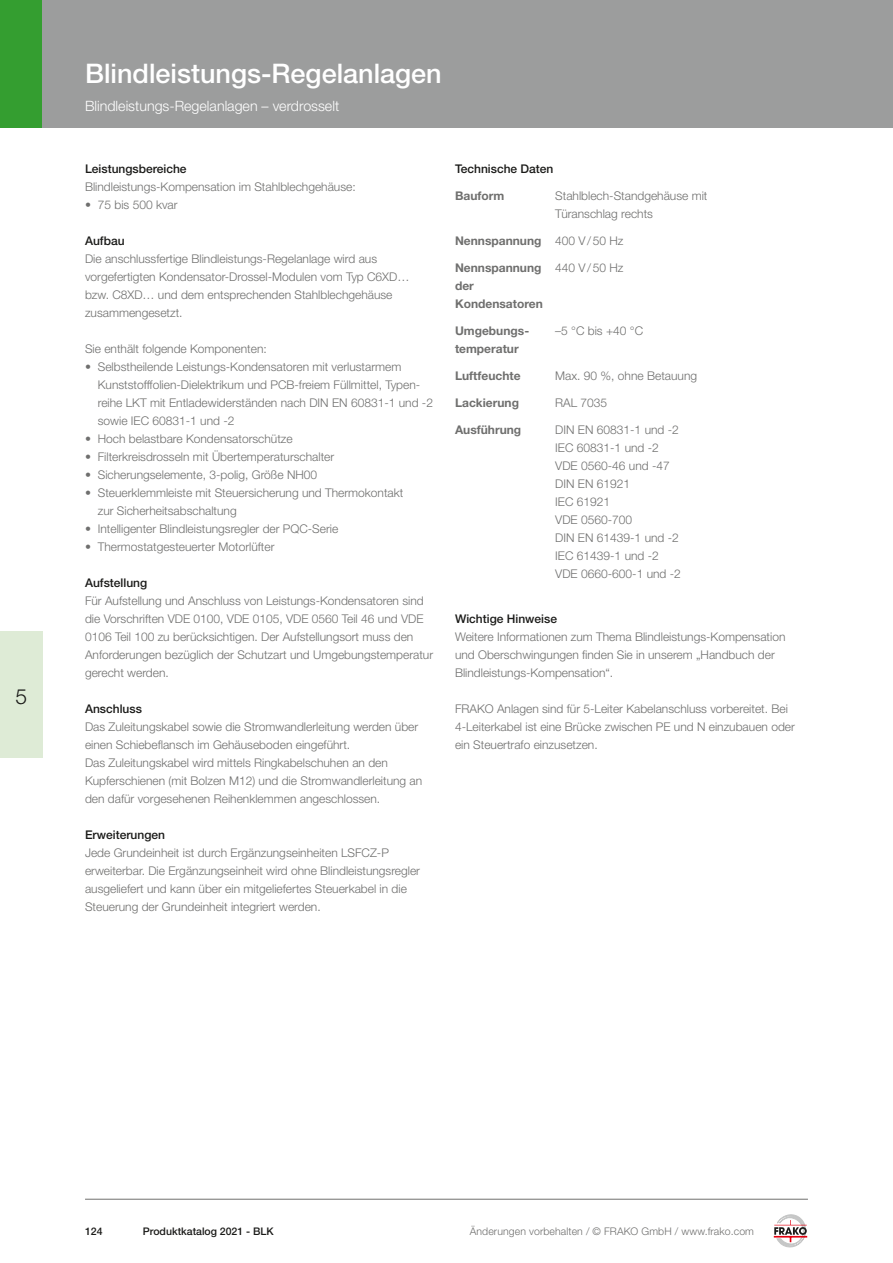
<style>
.page{position:relative;width:893px;height:1263px;background:#fff}
.page>*{position:absolute;margin:0;border:0;box-sizing:border-box;transform-origin:0 0}
.t1{font:500 27px "Helvetica Neue LT Std";color:#fff}
.t2{font:300 21px "Helvetica Neue LT Std";color:#1a1a18}
.t3{font:300 14.25px "Helvetica Neue LT Std";color:#fff}
.t4{font:300 12px/18px "Helvetica Neue LT Std";color:#6f6f6e}
.t5{font:700 12px/18px "Helvetica Neue LT Std";color:#6f6f6e}
.t6{font:500 12px "Helvetica Neue LT Std";color:#1a1a18}
.t7{font:300 10.5px "Helvetica Neue LT Std";letter-spacing:.01em;color:#6f6f6e}
.t8{font:500 10.5px "Helvetica Neue LT Std";color:#1a1a18}
.s1{font-weight:300}
</style>
<div class="page">
<div style="left:0;top:0;width:43px;height:128px;background:#349e30"></div>
<div style="left:0;top:632px;width:43px;height:126px;background:#deebd6"></div>
<div style="left:43px;top:0;width:850px;height:128px;background:#9c9d9d"></div>
<hr style="left:85px;top:1199px;width:723px;height:1px;background:#6f6f6e">
<svg style="left:774px;top:1214px;width:34px;height:34px"></svg>
<h2 class="t2" style="left:15px;top:683px;width:13px">5</h2>
<h1 class="t1" style="left:85px;top:57px;width:358px">Blindleistungs-Regelanlagen</h1>
<p class="t3" style="left:85px;top:97px;width:256px">Blindleistungs-Regelanlagen – verdrosselt</p>
<p class="t6" style="left:85px;top:161px;width:103px">Leistungsbereiche</p>
<p class="t4" style="left:85px;top:177px;width:272px">Blindleistungs-Kompensation im Stahlblechgehäuse:</p>
<p class="t4" style="left:85px;top:195px;width:94px">• 75 bis 500 kvar</p>
<p class="t6" style="left:85px;top:233px;width:41px">Aufbau</p>
<p class="t4" style="left:85px;top:249px;width:326px">Die anschlussfertige Blindleistungs-Regelanlage wird aus vorgefertigten Kondensator-Drossel-Modulen vom Typ C6XD… bzw. C8XD… und dem entsprechenden Stahlblechgehäuse zusammengesetzt.</p>
<p class="t4" style="left:85px;top:339px;width:183px">Sie enthält folgende Komponenten:</p>
<p class="t4" style="left:98px;top:357px;width:337px;text-indent:-13px">• Selbstheilende Leistungs-Kondensatoren mit verlustarmem Kunststofffolien-Dielektrikum und PCB-freiem Füllmittel, Typen&shy;reihe LKT mit Entladewiderständen nach DIN EN 60831-1 und -2 sowie IEC 60831-1 und -2</p>
<p class="t4" style="left:85px;top:429px;width:209px">• Hoch belastbare Kondensatorschütze</p>
<p class="t4" style="left:85px;top:447px;width:251px">• Filterkreisdrosseln mit Übertemperaturschalter</p>
<p class="t4" style="left:85px;top:465px;width:234px">• Sicherungselemente, 3-polig, Größe NH00</p>
<p class="t4" style="left:98px;top:483px;width:307px;text-indent:-13px">• Steuerklemmleiste mit Steuersicherung und Thermokontakt zur Sicherheitsabschaltung</p>
<p class="t4" style="left:85px;top:519px;width:255px">• Intelligenter Blindleistungsregler der PQC-Serie</p>
<p class="t4" style="left:85px;top:537px;width:191px">• Thermostatgesteuerter Motorlüfter</p>
<p class="t6" style="left:85px;top:575px;width:64px">Aufstellung</p>
<p class="t4" style="left:85px;top:591px;width:350px">Für Aufstellung und Anschluss von Leistungs-Kondensatoren sind die Vorschriften VDE 0100, VDE 0105, VDE 0560 Teil 46 und VDE 0106 Teil 100 zu berücksichtigen. Der Aufstellungsort muss den Anforderungen bezüglich der Schutzart und Umgebungstemperatur gerecht werden.</p>
<p class="t6" style="left:85px;top:701px;width:58px">Anschluss</p>
<p class="t4" style="left:85px;top:717px;width:339px">Das Zuleitungskabel sowie die Stromwandlerleitung werden über einen Schiebeflansch im Gehäuseboden eingeführt.<br>Das Zuleitungskabel wird mittels Ringkabelschuhen an den Kupferschienen (mit Bolzen M12) und die Stromwandlerleitung an den dafür vorgesehenen Reihenklemmen angeschlossen.</p>
<p class="t6" style="left:85px;top:827px;width:82px">Erweiterungen</p>
<p class="t4" style="left:85px;top:843px;width:336px">Jede Grundeinheit ist durch Ergänzungseinheiten LSFCZ-P erweiterbar. Die Ergänzungseinheit wird ohne Blindleistungsregler ausgeliefert und kann über ein mitgeliefertes Steuerkabel in die Steuerung der Grundeinheit integriert werden.</p>
<p class="t6" style="left:455px;top:161px;width:100px">Technische Daten</p>
<p class="t5" style="left:455px;top:186px;width:51px">Bauform</p>
<p class="t4" style="left:555px;top:186px;width:154px">Stahlblech-Standgehäuse mit<br>Türanschlag rechts</p>
<p class="t5" style="left:455px;top:231px;width:170px">Nennspannung <span class="s1">400 V/50 Hz</span></p>
<p class="t5" style="left:455px;top:258px;width:89px">Nennspannung der<br>Kondensatoren</p>
<p class="t4" style="left:555px;top:258px;width:70px">440 V/50 Hz</p>
<p class="t5" style="left:455px;top:321px;width:76px">Umgebungs&shy;temperatur</p>
<p class="t4" style="left:555px;top:321px;width:89px">–5 °C bis +40 °C</p>
<p class="t5" style="left:455px;top:366px;width:67px">Luftfeuchte</p>
<p class="t4" style="left:555px;top:366px;width:143px">Max. 90 %, ohne Betauung</p>
<p class="t5" style="left:455px;top:393px;width:65px">Lackierung</p>
<p class="t4" style="left:555px;top:393px;width:54px">RAL 7035</p>
<p class="t5" style="left:455px;top:420px;width:68px">Ausführung</p>
<p class="t4" style="left:555px;top:420px;width:127px">DIN EN 60831-1 und -2<br>IEC 60831-1 und -2<br>VDE 0560-46 und -47<br>DIN EN 61921<br>IEC 61921<br>VDE 0560-700<br>DIN EN 61439-1 und -2<br>IEC 61439-1 und -2<br>VDE 0660-600-1 und -2</p>
<p class="t6" style="left:455px;top:611px;width:104px">Wichtige Hinweise</p>
<p class="t4" style="left:455px;top:627px;width:332px">Weitere Informationen zum Thema Blindleistungs-Kompensation und Oberschwingungen finden Sie in unserem „Handbuch der<br>Blindleistungs-Kompensation“.</p>
<p class="t4" style="left:455px;top:699px;width:341px">FRAKO Anlagen sind für 5-Leiter Kabelanschluss vorbereitet. Bei<br>4-Leiterkabel ist eine Brücke zwischen PE und N einzubauen oder ein Steuertrafo einzusetzen.</p>
<p class="t8" style="left:85px;top:1225px;width:19px">124</p>
<p class="t8" style="left:143px;top:1225px;width:132px">Produktkatalog 2021 - BLK</p>
<p class="t7" style="left:470px;top:1224px;width:286px">Änderungen vorbehalten / © FRAKO GmbH / www.frako.com</p>
</div>
